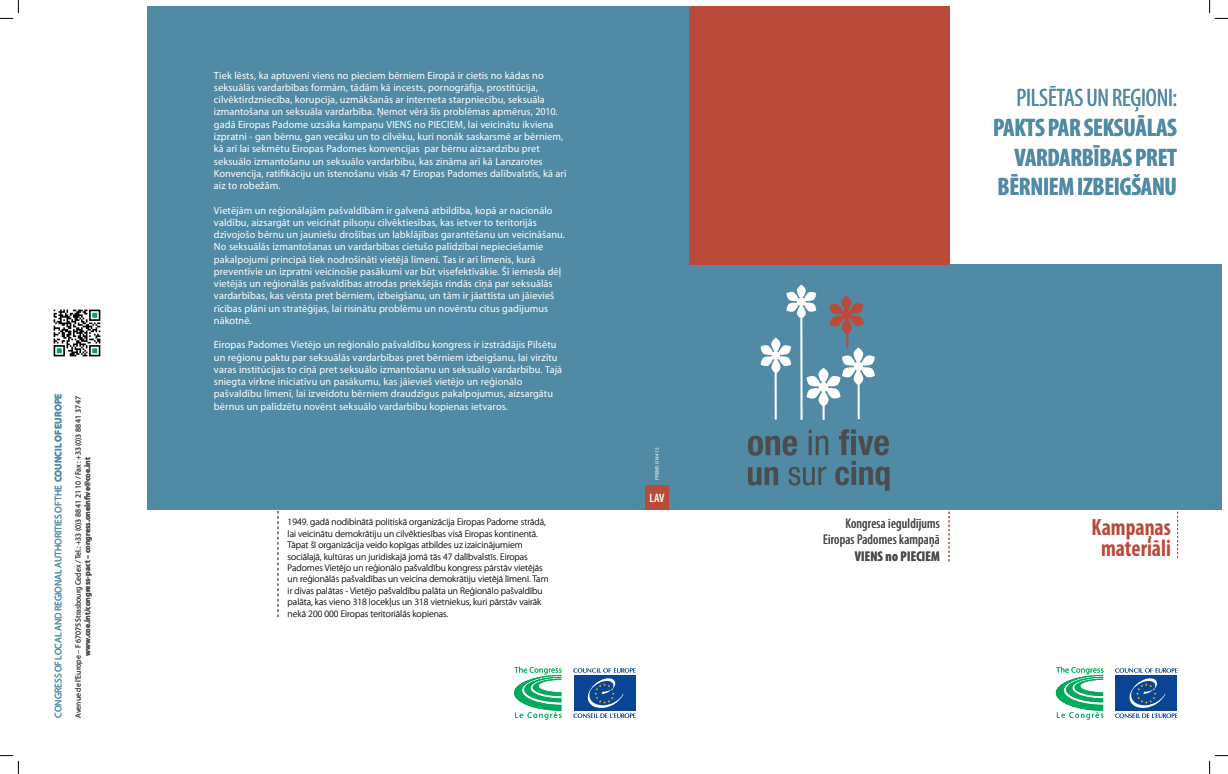
<style>
.page{position:relative;width:1228px;height:774px;background:#fff}
.page>*{position:absolute;margin:0;border:0;box-sizing:border-box;transform-origin:0 0}
.t1{font:700 condensed 25.38px/29.8px "Myriad Pro";letter-spacing:-.01em;color:#508aa4;text-align:right}
.t2{font:condensed 25.38px "Myriad Pro";letter-spacing:-.01em;color:#508aa4}
.t3{font:700 condensed 23.62px/21px "Myriad Pro";color:#ba4a3a;text-align:center;scale:.92 1}
.t4{font:condensed 14px/16.6px "Myriad Pro";letter-spacing:.015em;color:#4b4c4d;text-align:right}
.t5{font:700 condensed 14px "Myriad Pro";letter-spacing:.015em;color:#4b4c4d}
.t6{font:600 condensed 12.25px "Myriad Pro";color:#fff}
.t7{font:10.5px/12.2px "Myriad Pro";letter-spacing:.005em;color:#fff}
.t8{font:300 9.62px/11.4px "Myriad Pro";color:#231f20}
.t9{font:9.62px "Myriad Pro";color:#508aa4}
.t10{font:7.88px "Myriad";letter-spacing:-.01em;color:#4b4c4d}
.t11{font:700 7.88px "Myriad";color:#4b4c4d}
.t12{font:5.25px "Myriad Pro";color:#fff}
.s1{font-weight:700}
</style>
<div class="page">
<img style="left:53px;top:309px;width:48px;height:48px">
<div style="left:147px;top:6px;width:558px;height:503px;background:#508aa4"></div>
<svg style="left:948px;top:511px;width:1px;height:50px"></svg>
<div style="left:689px;top:264px;width:532px;height:245px;background:#508aa4"></div>
<div style="left:689px;top:6px;width:260px;height:258px;background:#ba4a3a"></div>
<svg style="left:1177px;top:511px;width:1px;height:47px"></svg>
<svg style="left:748px;top:435px;width:49px;height:21px"></svg>
<svg style="left:808px;top:430px;width:20px;height:25px"></svg>
<svg style="left:839px;top:429px;width:49px;height:26px"></svg>
<svg style="left:748px;top:466px;width:30px;height:19px"></svg>
<svg style="left:788px;top:466px;width:38px;height:19px"></svg>
<svg style="left:835px;top:461px;width:54px;height:29px"></svg>
<hr style="left:800px;top:319px;width:2px;height:101px;background:#fff">
<svg style="left:760px;top:284px;width:115px;height:135px"></svg>
<svg style="left:1055px;top:666px;width:48px;height:53px"></svg>
<svg style="left:1115px;top:668px;width:62px;height:49px"></svg>
<svg style="left:514px;top:666px;width:47px;height:53px"></svg>
<svg style="left:573px;top:668px;width:62px;height:49px"></svg>
<svg style="left:278px;top:511px;width:1px;height:106px"></svg>
<div style="left:645px;top:485px;width:23px;height:24px;background:#ba4a3a"></div>
<svg style="left:0;top:0;width:19px;height:19px"></svg>
<svg style="left:0;top:755px;width:19px;height:18px"></svg>
<svg style="left:1209px;top:0;width:18px;height:19px"></svg>
<svg style="left:1209px;top:755px;width:18px;height:18px"></svg>
<p class="t9" style="left:52px;top:717px;width:325px;rotate:-90deg">CONGRESS OF LOCAL AND REGIONAL AUTHORITIES OF THE <span class="s1">COUNCIL OF EUROPE</span></p>
<p class="t10" style="left:74px;top:717px;width:323px;rotate:-90deg">Avenue de l’Europe – F 67075 Strasbourg Cedex / Tel. : +33 (0)3 88 41 21 10 / Fax : +33 (0)3 88 41 37 47</p>
<p class="t11" style="left:84px;top:655px;width:200px;rotate:-90deg">www.coe.int/congress-pact – congress.oneinfive@coe.int</p>
<p class="t7" style="left:214px;top:69px;width:354px">Tiek lēsts, ka aptuveni viens no pieciem bērniem Eiropā ir cietis no kādas no seksuālās vardarbības formām, tādām kā incests, pornogrāfija, prostitūcija, cilvēktirdzniecība, korupcija, uzmākšanās ar interneta starpniecību, seksuāla izmantošana un seksuāla vardarbība. Ņemot vērā šīs problēmas apmērus, 2010. gadā Eiropas Padome uzsāka kampaņu VIENS no PIECIEM, lai veicinātu ikviena izpratni - gan bērnu, gan vecāku un to cilvēku, kuri nonāk saskarsmē ar bērniem, kā arī lai sekmētu Eiropas Padomes konvencijas par bērnu aizsardzību pret seksuālo izmantošanu un seksuālo vardarbību, kas zināma arī kā Lanzarotes Konvencija, ratifikāciju un īstenošanu visās 47 Eiropas Padomes dalībvalstīs, kā arī aiz to robežām.</p>
<p class="t7" style="left:214px;top:204px;width:352px">Vietējām un reģionālajām pašvaldībām ir galvenā atbildība, kopā ar nacionālo valdību, aizsargāt un veicināt pilsoņu cilvēktiesības, kas ietver to teritorijās dzīvojošo bērnu un jauniešu drošības un labklājības garantēšanu un veicināšanu.<br>No seksuālās izmantošanas un vardarbības cietušo palīdzībai nepieciešamie pakalpojumi principā tiek nodrošināti vietējā līmenī. Tas ir arī līmenis, kurā preventīvie un izpratni veicinošie pasākumi var būt visefektīvākie. Šī iemesla dēļ vietējās un reģionālās pašvaldības atrodas priekšējās rindās cīņā par seksuālās vardarbības, kas vērsta pret bērniem, izbeigšanu, un tām ir jāattīsta un jāievieš rīcības plāni un stratēģijas, lai risinātu problēmu un novērstu citus gadījumus nākotnē.</p>
<p class="t7" style="left:214px;top:338px;width:350px">Eiropas Padomes Vietējo un reģionālo pašvaldību kongress ir izstrādājis Pilsētu un reģionu paktu par seksuālās vardarbības pret bērniem izbeigšanu, lai virzītu varas institūcijas to cīņā pret seksuālo izmantošanu un seksuālo vardarbību. Tajā sniegta virkne iniciatīvu un pasākumu, kas jāievieš vietējo un reģionālo pašvaldību līmenī, lai izveidotu bērniem draudzīgus pakalpojumus, aizsargātu bērnus un palīdzētu novērst seksuālo vardarbību kopienas ietvaros.</p>
<p class="t8" style="left:288px;top:516px;width:262px">1949. gadā nodibinātā politiskā organizācija Eiropas Padome strādā, lai veicinātu demokrātiju un cilvēktiesības visā Eiropas kontinentā.<br>Tāpat šī organizācija veido kopīgas atbildes uz izaicinājumiem sociālajā, kultūras un juridiskajā jomā tās 47 dalībvalstīs. Eiropas Padomes Vietējo un reģionālo pašvaldību kongress pārstāv vietējās un reģionālās pašvaldības un veicina demokrātiju vietējā līmenī. Tam ir divas palātas - Vietējo pašvaldību palāta un Reģionālo pašvaldību palāta, kas vieno 318 locekļus un 318 vietniekus, kuri pārstāv vairāk nekā 200 000 Eiropas teritoriālās kopienas.</p>
<p class="t12" style="left:654px;top:480px;width:34px;rotate:-90deg">PREMS 014415</p>
<p class="t6" style="left:649px;top:490px;width:16px">LAV</p>
<h1 class="t2" style="left:1016px;top:82px;width:162px">PILSĒTAS UN REĢIONI:</h1>
<h1 class="t1" style="left:993px;top:112px;width:185px">PAKTS PAR SEKSUĀLAS<br>VARDARBĪBAS PRET<br>BĒRNIEM IZBEIGŠANU</h1>
<h3 class="t4" style="left:823px;top:514px;width:118px">Kongresa ieguldījums<br>Eiropas Padomes kampaņā</h3>
<h3 class="t5" style="left:854px;top:547px;width:87px">VIENS no PIECIEM</h3>
<h2 class="t3" style="left:1091px;top:516px;width:88px">Kampaņas materiāli</h2>
</div>
